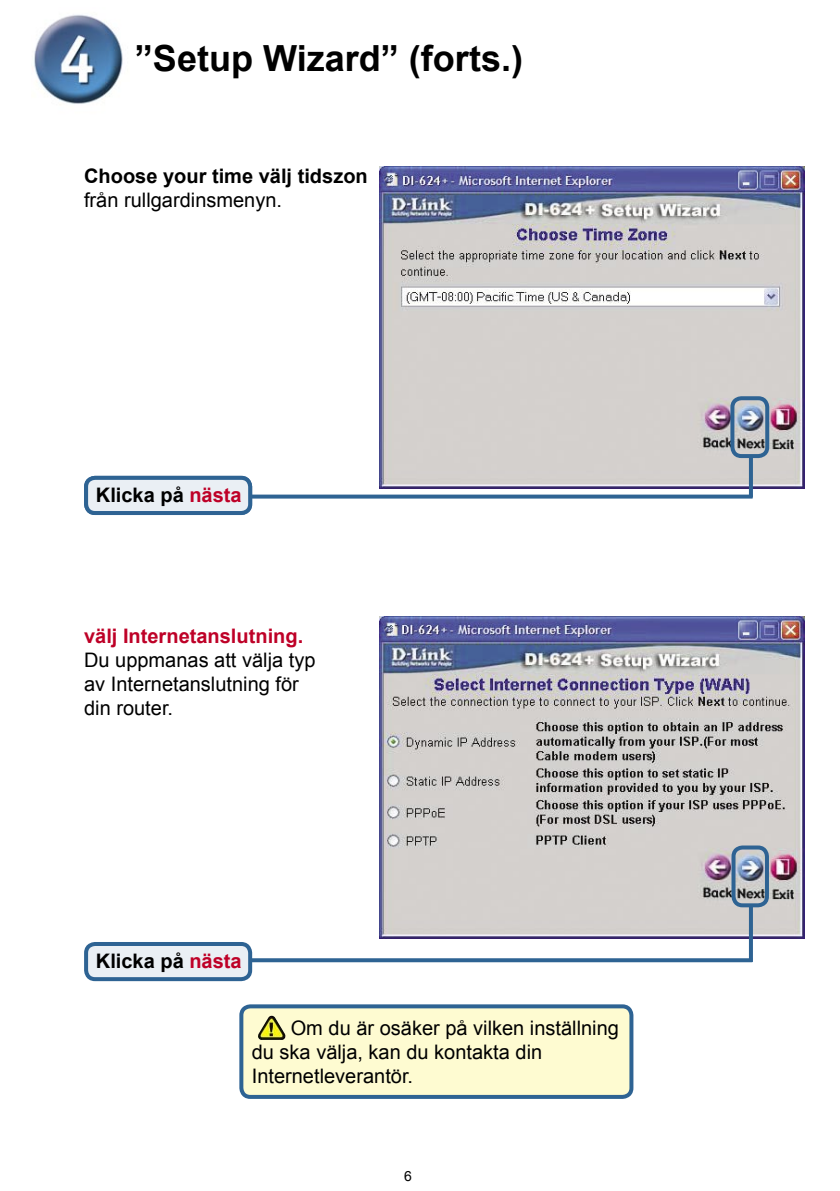
<style>
.page{position:relative;width:840px;height:1191px;background:#fff}
.page>*{position:absolute;margin:0;border:0;box-sizing:border-box;transform-origin:0 0}
.t1{font:700 36px "Arial";color:#000}
.t2{font:20px/24px "Arial";color:#000}
.t3{font:700 20px/24px "Arial";color:#000}
.t4{font:14px "Arial";color:#000}
.s1{font-weight:400}
.s2{color:#be0027}
.s3{font-weight:700;color:#be0027}
</style>
<div class="page">
<img style="left:379px;top:616px;width:424px;height:322px">
<img style="left:34px;top:14px;width:89px;height:90px">
<svg style="left:254px;top:958px;width:494px;height:4px;background:#3b6c99"></svg>
<svg style="left:748px;top:905px;width:4px;height:57px"></svg>
<svg style="left:729px;top:843px;width:41px;height:62px;background:#8e9dae"></svg>
<img style="left:379px;top:166px;width:424px;height:322px">
<svg style="left:254px;top:494px;width:498px;height:4px;background:#4c79a2"></svg>
<svg style="left:728px;top:394px;width:42px;height:62px;background:#8e9dae"></svg>
<svg style="left:748px;top:456px;width:4px;height:41px"></svg>
<svg style="left:239px;top:1004px;width:395px;height:93px;background:#ebedcb"></svg>
<img style="left:271px;top:1015px;width:14px;height:24px">
<svg style="left:84px;top:475px;width:170px;height:38px;background:#c6d4e1"></svg>
<svg style="left:84px;top:942px;width:170px;height:37px;background:#c6d4e1"></svg>
<p class="t1" style="left:135px;top:34px;width:389px">”Setup Wizard” (forts.)</p>
<p class="t3" style="left:84px;top:165px;width:285px">Choose your time välj tidszon <span class="s1">från rullgardinsmenyn.</span></p>
<p class="t3" style="left:96px;top:483px;width:147px">Klicka på <span class="s2">nästa</span></p>
<p class="t2" style="left:84px;top:623px;width:233px"><span class="s3">välj Internetanslutning.<br></span>Du uppmanas att välja typ av Internetanslutning för din router.</p>
<p class="t3" style="left:96px;top:949px;width:147px">Klicka på <span class="s2">nästa</span></p>
<p class="t2" style="left:290px;top:1016px;width:329px">Om du är osäker på vilken inställning</p>
<p class="t2" style="left:252px;top:1040px;width:292px">du ska välja, kan du kontakta din</p>
<p class="t2" style="left:252px;top:1064px;width:163px">Internetleverantör.</p>
<p class="t4" style="left:404px;top:1167px;width:9px">6</p>
</div>
